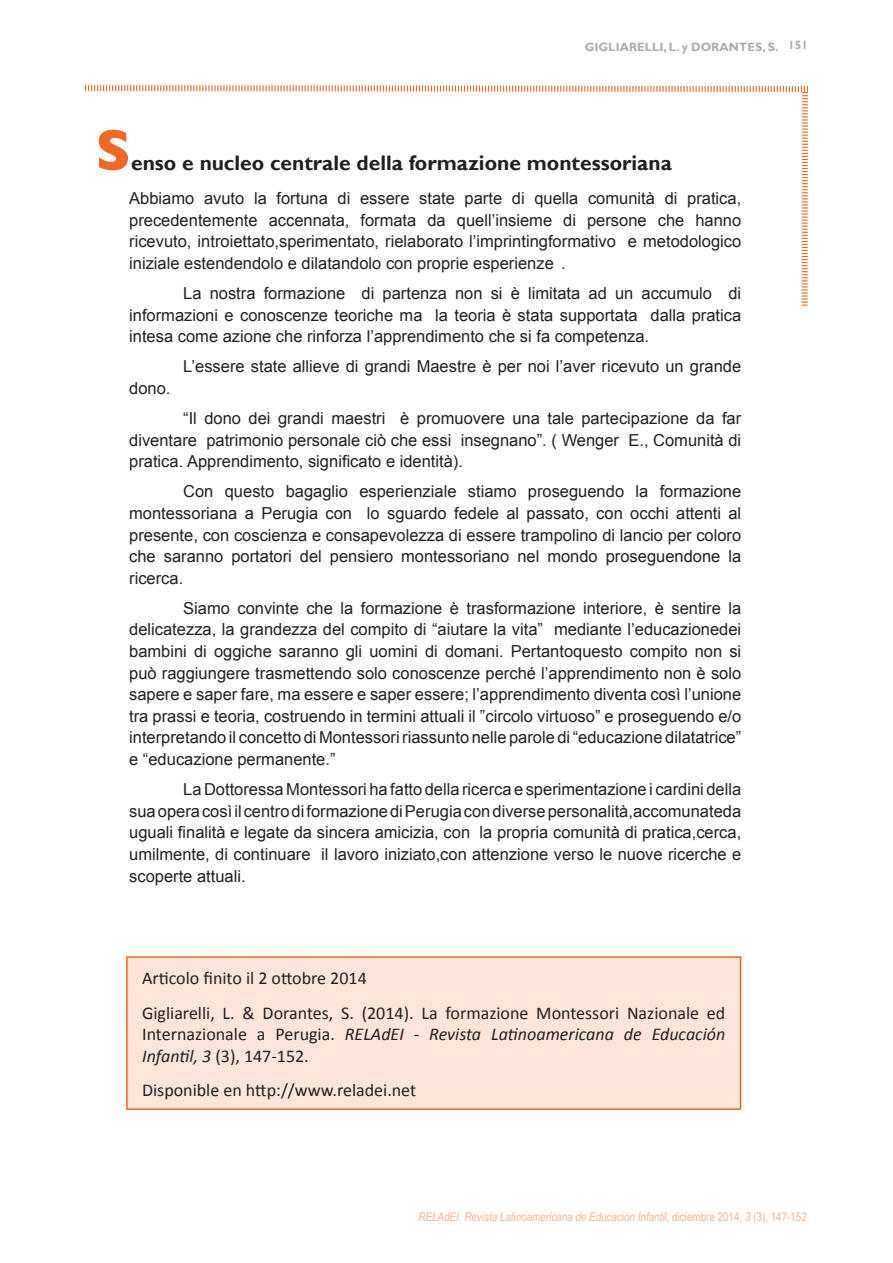
<style>
.page{position:relative;width:893px;height:1263px;background:#fff}
.page>*{position:absolute;margin:0;border:0;box-sizing:border-box;transform-origin:0 0}
.t1{font:700 58.5px "Gill Sans";color:#f16724}
.t2{font:700 21px "Gill Sans";color:#231f20}
.t3{font:18px/21.6px "Calibri";color:#231f20;text-align:justify}
.t4{font:16.5px/21.6px "Arial";color:#231f20;text-align:justify}
.t5{font:italic 12px "Arial Narrow";color:#f8b392}
.t6{font:700 12px "Gill Sans";color:#b0adac}
.s1{font-style:italic}
.s2{font-style:normal}
</style>
<div class="page">
<svg style="left:85px;top:85px;width:723px;height:221px"></svg>
<div style="left:126px;top:956px;width:615px;height:154px;background:#fde5da;border:2px solid #f16724"></div>
<p class="t6" style="left:585px;top:40px;width:195px">GIGLIARELLI, L. y DORANTES, S.</p>
<p class="t6" style="left:788px;top:38px;width:21px">151</p>
<p class="t1" style="left:95px;top:116px;width:37px">S</p>
<p class="t2" style="left:131px;top:150px;width:542px">enso e nucleo centrale della formazione montessoriana</p>
<p class="t4" style="left:129px;top:188px;width:614px">Abbiamo avuto la fortuna di essere state parte di quella comunità di pratica, precedentemente accennata, formata da quell’insieme di persone che hanno ricevuto, introiettato,sperimentato, rielaborato l’imprintingformativo e metodologico iniziale estendendolo e dilatandolo con proprie esperienze .</p>
<p class="t4" style="left:129px;top:283px;width:614px;text-indent:54px">La nostra formazione di partenza non si è limitata ad un accumulo di informazioni e conoscenze teoriche ma la teoria è stata supportata dalla pratica intesa come azione che rinforza l’apprendimento che si fa competenza.</p>
<p class="t4" style="left:183px;top:356px;width:560px">L’essere state allieve di grandi Maestre è per noi l’aver ricevuto un grande</p>
<p class="t4" style="left:129px;top:377px;width:43px">dono.</p>
<p class="t4" style="left:129px;top:408px;width:614px;text-indent:54px">“Il dono dei grandi maestri è promuovere una tale partecipazione da far diventare patrimonio personale ciò che essi insegnano”. ( Wenger E., Comunità di pratica. Apprendimento, significato e identità).</p>
<p class="t4" style="left:129px;top:481px;width:614px;text-indent:54px">Con questo bagaglio esperienziale stiamo proseguendo la formazione montessoriana a Perugia con lo sguardo fedele al passato, con occhi attenti al presente, con coscienza e consapevolezza di essere trampolino di lancio per coloro che saranno portatori del pensiero montessoriano nel mondo proseguendone la ricerca.</p>
<p class="t4" style="left:129px;top:597px;width:614px;text-indent:54px">Siamo convinte che la formazione è trasformazione interiore, è sentire la delicatezza, la grandezza del compito di “aiutare la vita” mediante l’educazionedei bambini di oggiche saranno gli uomini di domani. Pertantoquesto compito non si può raggiungere trasmettendo solo conoscenze perché l’apprendimento non è solo sapere e saper fare, ma essere e saper essere; l’apprendimento diventa così l’unione tra prassi e teoria, costruendo in termini attuali il ”circolo virtuoso” e proseguendo e/o interpretando il concetto di Montessori riassunto nelle parole di “educazione dilatatrice” e “educazione permanente.”</p>
<p class="t4" style="left:129px;top:779px;width:614px;text-indent:54px">La Dottoressa Montessori ha fatto della ricerca e sperimentazione i cardini della sua opera così il centro di formazione di Perugia con diverse personalità,accomunateda uguali finalità e legate da sincera amicizia, con la propria comunità di pratica,cerca, umilmente, di continuare il lavoro iniziato,con attenzione verso le nuove ricerche e scoperte attuali.</p>
<p class="t3" style="left:142px;top:968px;width:226px">Articolo finito il 2 ottobre 2014</p>
<p class="t3" style="left:142px;top:1002px;width:585px">Gigliarelli, L. &amp; Dorantes, S. (2014). La formazione Montessori Nazionale ed Internazionale a Perugia. <span class="s1">RELAdEI - Revista Latinoamericana de Educación Infantil, 3</span> (3), 147-152.</p>
<p class="t3" style="left:142px;top:1080px;width:276px">Disponible en http://www.reladei.net</p>
<p class="t5" style="left:418px;top:1208px;width:390px">RELAdEI. Revista Latinoamericana de Educación Infantil<span class="s2">, diciembre 2014,</span> 3 <span class="s2">(3), 147-152</span></p>
</div>
